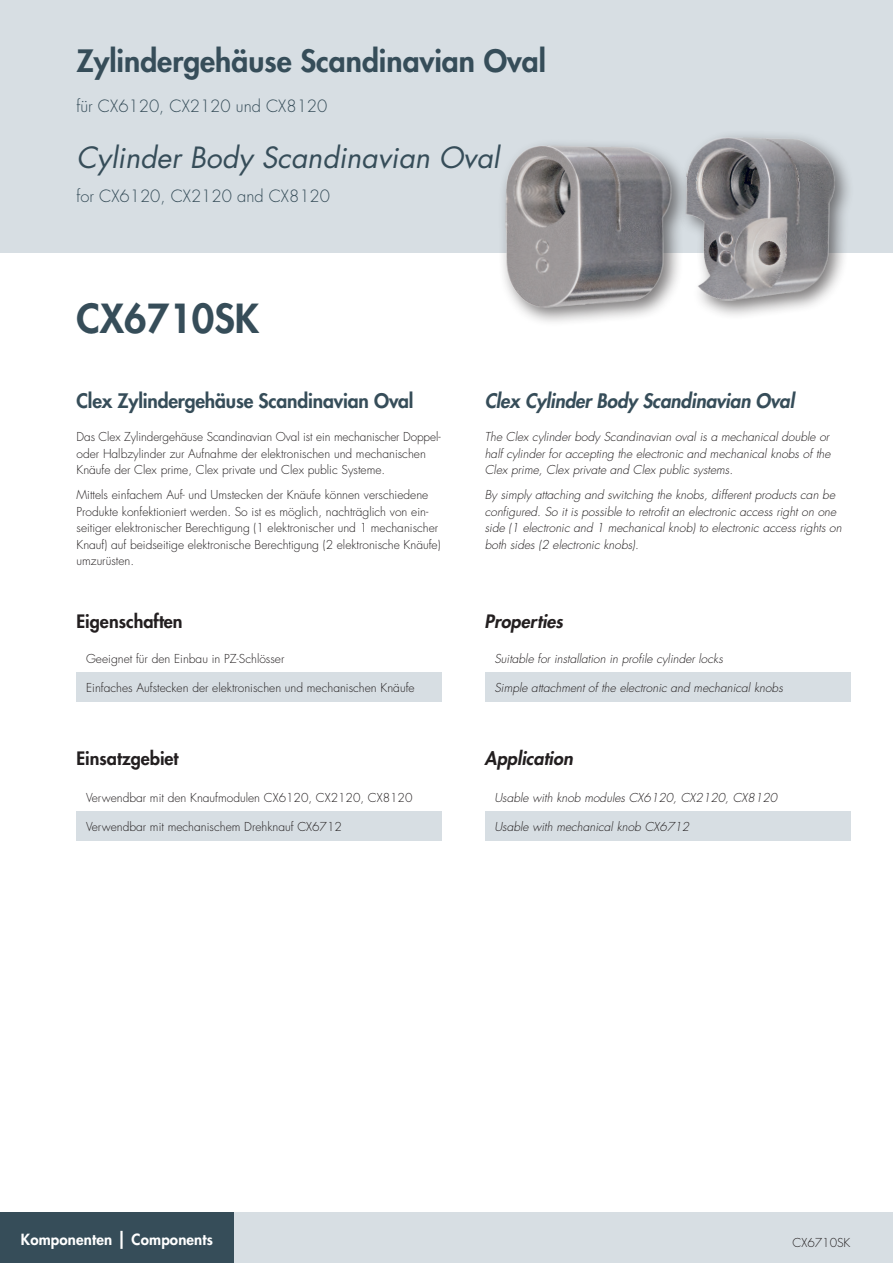
<style>
.page{position:relative;width:893px;height:1263px;background:#fff}
.page>*{position:absolute;margin:0;border:0;box-sizing:border-box;transform-origin:0 0}
.t1{font:800 39px "Futura Std";color:#364d59}
.t2{font:800 30px "Futura Std";color:#364d59}
.t3{font:italic 28.5px "Futura Std";color:#364d59}
.Body{font:800 19.5px "Futura Std";letter-spacing:-.01em;color:#364d59}
.Body-2{font:italic 800 19.5px "Futura Std";letter-spacing:-.01em;color:#364d59}
.t4{font:800 18px "Futura Std";color:#231f20}
.t5{font:italic 800 18px "Futura Std";color:#231f20}
.t6{font:300 16.5px "Futura Std";color:#364d59}
.t7{font:800 15px "Futura Std";letter-spacing:.01em;color:#fff}
.Body-3{font:300 12px/16.5px "Futura Std";color:#231f20}
.Body_Englisch{font:italic 300 12px/16.5px "Futura Std";color:#231f20;text-align:justify}
.Tabelle_Daten_DE{font:300 12px "Futura Std";color:#231f20}
.Tabelle_Daten_ENG{font:italic 300 12px "Futura Std";color:#231f20}
.Tabelle_Daten_DE-2{font:italic 300 12px "Futura Std";color:#231f20}
.s1{font-size:18px}
</style>
<div class="page">
<div style="left:0;top:1212px;width:893px;height:51px;background:#d7dee3"></div>
<div style="left:0;top:1212px;width:234px;height:51px;background:#364d59"></div>
<div style="left:0;top:0;width:893px;height:253px;background:#d7dee3"></div>
<div style="left:77px;top:811px;width:365px;height:29px;background:#d7dee3"></div>
<div style="left:485px;top:811px;width:365px;height:29px;background:#d7dee3"></div>
<div style="left:77px;top:672px;width:365px;height:29px;background:#d7dee3"></div>
<div style="left:485px;top:672px;width:365px;height:29px;background:#d7dee3"></div>
<div style="left:678px;top:130px;width:177px;height:190px;background:#231f20;opacity:.6"></div>
<img style="left:684px;top:137px;width:152px;height:166px">
<div style="left:498px;top:138px;width:193px;height:189px;background:#231f20;opacity:.6"></div>
<img style="left:504px;top:145px;width:169px;height:165px">
<p class="t2" style="left:77px;top:42px;width:471px">Zylindergehäuse Scandinavian Oval</p>
<p class="t6" style="left:77px;top:96px;width:252px">für CX6120, CX2120 und CX8120</p>
<p class="t3" style="left:77px;top:140px;width:424px">Cylinder Body Scandinavian Oval</p>
<p class="t6" style="left:77px;top:186px;width:255px">for CX6120, CX2120 and CX8120</p>
<p class="t1" style="left:77px;top:294px;width:184px">CX6710SK</p>
<p class="Body" style="left:77px;top:389px;width:338px">Clex Zylindergehäuse Scandinavian Oval</p>
<p class="Body-3" style="left:77px;top:429px;width:366px">Das Clex Zylindergehäuse Scandinavian Oval ist ein mechanischer Doppel&shy;oder Halbzylinder zur Aufnahme der elektronischen und mechanischen<br>Knäufe der Clex prime, Clex private und Clex public Systeme.</p>
<p class="Body-3" style="left:77px;top:487px;width:366px">Mittels einfachem Auf- und Umstecken der Knäufe können verschiedene Produkte konfektioniert werden. So ist es möglich, nachträglich von ein&shy;seitiger elektronischer Berechtigung (1 elektronischer und 1 mechanischer Knauf) auf beidseitige elektronische Berechtigung (2 elektronische Knäufe) umzurüsten.</p>
<p class="Body-2" style="left:485px;top:389px;width:311px">Clex Cylinder Body Scandinavian Oval</p>
<p class="Body_Englisch" style="left:485px;top:429px;width:347px">The Clex cylinder body Scandinavian oval is a mechanical double or half cylinder for accepting the electronic and mechanical knobs of the Clex prime, Clex private and Clex public systems.</p>
<p class="Body_Englisch" style="left:485px;top:487px;width:358px;text-align:left">By simply attaching and switching the knobs, different products can be configured. So it is possible to retrofit an electronic access right on one side (1 electronic and 1 mechanical knob) to electronic access rights on both sides (2 electronic knobs).</p>
<p class="t4" style="left:77px;top:610px;width:108px">Eigenschaften</p>
<p class="t5" style="left:485px;top:610px;width:80px">Properties</p>
<p class="Tabelle_Daten_DE" style="left:86px;top:651px;width:200px">Geeignet für den Einbau in PZ-Schlösser</p>
<p class="Tabelle_Daten_DE" style="left:86px;top:680px;width:330px">Einfaches Aufstecken der elektronischen und mechanischen Knäufe</p>
<p class="Tabelle_Daten_ENG" style="left:494px;top:651px;width:230px">Suitable for installation in profile cylinder locks</p>
<p class="Tabelle_Daten_ENG" style="left:494px;top:680px;width:290px">Simple attachment of the electronic and mechanical knobs</p>
<p class="t4" style="left:77px;top:746px;width:104px">Einsatzgebiet</p>
<p class="t5" style="left:485px;top:746px;width:90px">Application</p>
<p class="Tabelle_Daten_DE" style="left:86px;top:790px;width:328px">Verwendbar mit den Knaufmodulen CX6120, CX2120, CX8120</p>
<p class="Tabelle_Daten_DE" style="left:86px;top:819px;width:257px">Verwendbar mit mechanischem Drehknauf CX6712</p>
<p class="Tabelle_Daten_ENG" style="left:494px;top:790px;width:284px">Usable with knob modules CX6120, CX2120, CX8120</p>
<p class="Tabelle_Daten_DE-2" style="left:494px;top:819px;width:196px">Usable with mechanical knob CX6712</p>
<p class="t7" style="left:21px;top:1230px;width:193px">Komponenten <span class="s1">|</span> Components</p>
<p class="Body-3" style="left:792px;top:1235px;width:59px">CX6710SK</p>
</div>
